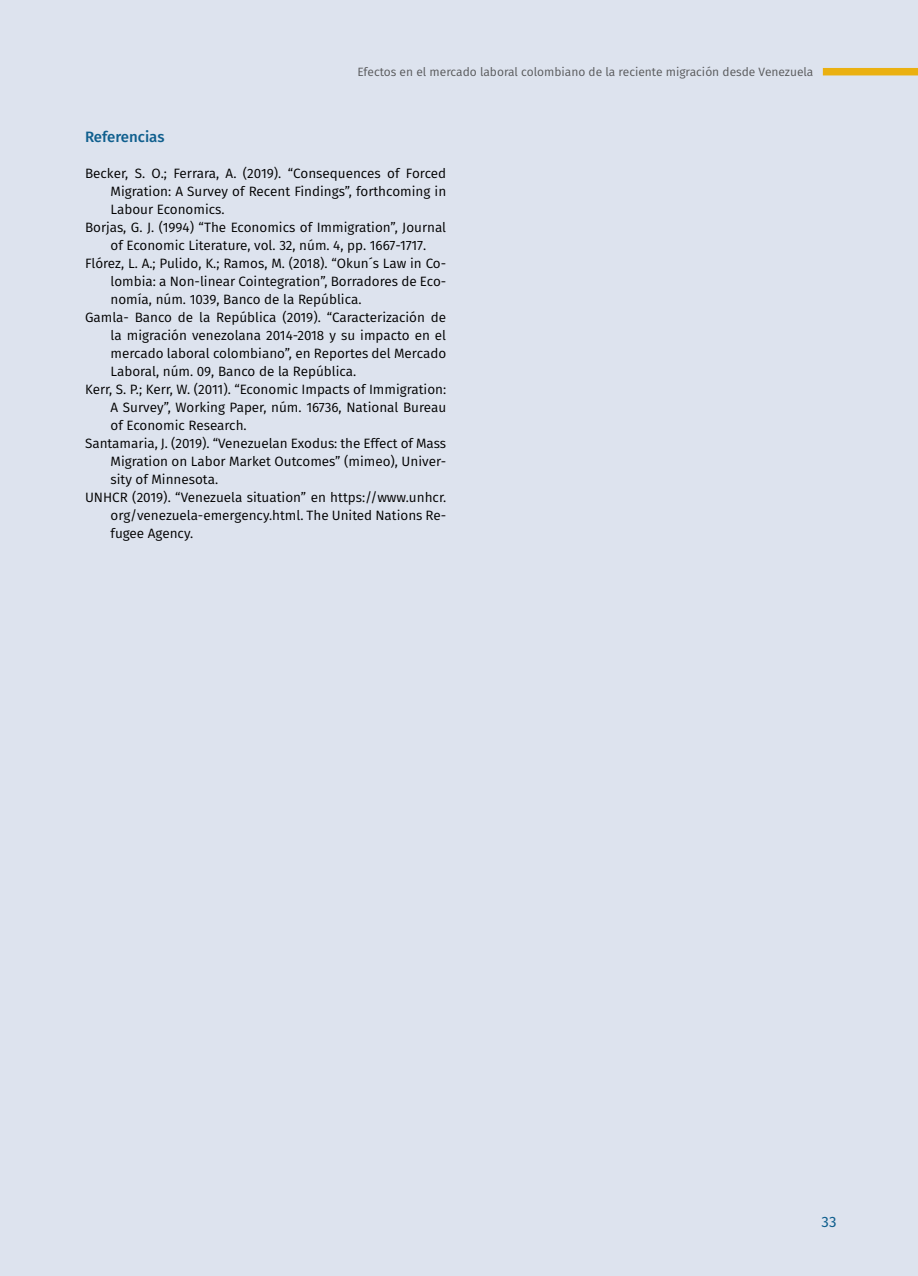
<style>
.page{position:relative;width:918px;height:1276px;background:#dde3ee}
.page>*{position:absolute;margin:0;border:0;box-sizing:border-box;transform-origin:0 0}
.t1{font:500 15px "Fira Sans";color:#0f5f8e}
.t2{font:15px "Fira Sans";color:#0f5f8e}
.t3{font:13.5px "Fira Sans";color:#000}
.t4{font:12px "Fira Sans";color:#58595b}
</style>
<div class="page">
<div style="left:823px;top:68px;width:95px;height:7px;background:#eab010"></div>
<p class="t4" style="left:358px;top:63px;width:457px">Efectos en el mercado laboral colombiano de la reciente migración desde Venezuela</p>
<p class="t1" style="left:85px;top:124px;width:81px">Referencias</p>
<p class="t3" style="left:85px;top:163px;width:363px">Becker, S. O.; Ferrara, A. (2019). “Consequences of Forced</p>
<p class="t3" style="left:111px;top:181px;width:337px">Migration: A Survey of Recent Findings”, forthcoming in</p>
<p class="t3" style="left:111px;top:199px;width:116px">Labour Economics.</p>
<p class="t3" style="left:85px;top:217px;width:363px">Borjas, G. J. (1994) “The Economics of Immigration”, Journal</p>
<p class="t3" style="left:111px;top:235px;width:317px">of Economic Literature, vol. 32, núm. 4, pp. 1667-1717.</p>
<p class="t3" style="left:85px;top:253px;width:363px">Flórez, L. A.; Pulido, K.; Ramos, M. (2018). “Okun´s Law in Co-</p>
<p class="t3" style="left:111px;top:271px;width:337px">lombia: a Non-linear Cointegration”, Borradores de Eco-</p>
<p class="t3" style="left:111px;top:289px;width:252px">nomía, núm. 1039, Banco de la República.</p>
<p class="t3" style="left:85px;top:307px;width:363px">Gamla- Banco de la República (2019). “Caracterización de</p>
<p class="t3" style="left:111px;top:325px;width:337px">la migración venezolana 2014-2018 y su impacto en el</p>
<p class="t3" style="left:111px;top:343px;width:337px">mercado laboral colombiano”, en Reportes del Mercado</p>
<p class="t3" style="left:111px;top:361px;width:247px">Laboral, núm. 09, Banco de la República.</p>
<p class="t3" style="left:85px;top:379px;width:363px">Kerr, S. P.; Kerr, W. (2011). “Economic Impacts of Immigration:</p>
<p class="t3" style="left:111px;top:397px;width:337px">A Survey”, Working Paper, núm. 16736, National Bureau</p>
<p class="t3" style="left:111px;top:415px;width:138px">of Economic Research.</p>
<p class="t3" style="left:85px;top:433px;width:363px">Santamaria, J. (2019). “Venezuelan Exodus: the Effect of Mass</p>
<p class="t3" style="left:111px;top:451px;width:337px">Migration on Labor Market Outcomes” (mimeo), Univer-</p>
<p class="t3" style="left:111px;top:469px;width:109px">sity of Minnesota.</p>
<p class="t3" style="left:85px;top:487px;width:363px">UNHCR (2019). “Venezuela situation” en https://www.unhcr.</p>
<p class="t3" style="left:111px;top:505px;width:337px">org/venezuela-emergency.html. The United Nations Re-</p>
<p class="t3" style="left:111px;top:523px;width:84px">fugee Agency.</p>
<p class="t2" style="left:822px;top:1210px;width:16px">33</p>
</div>
